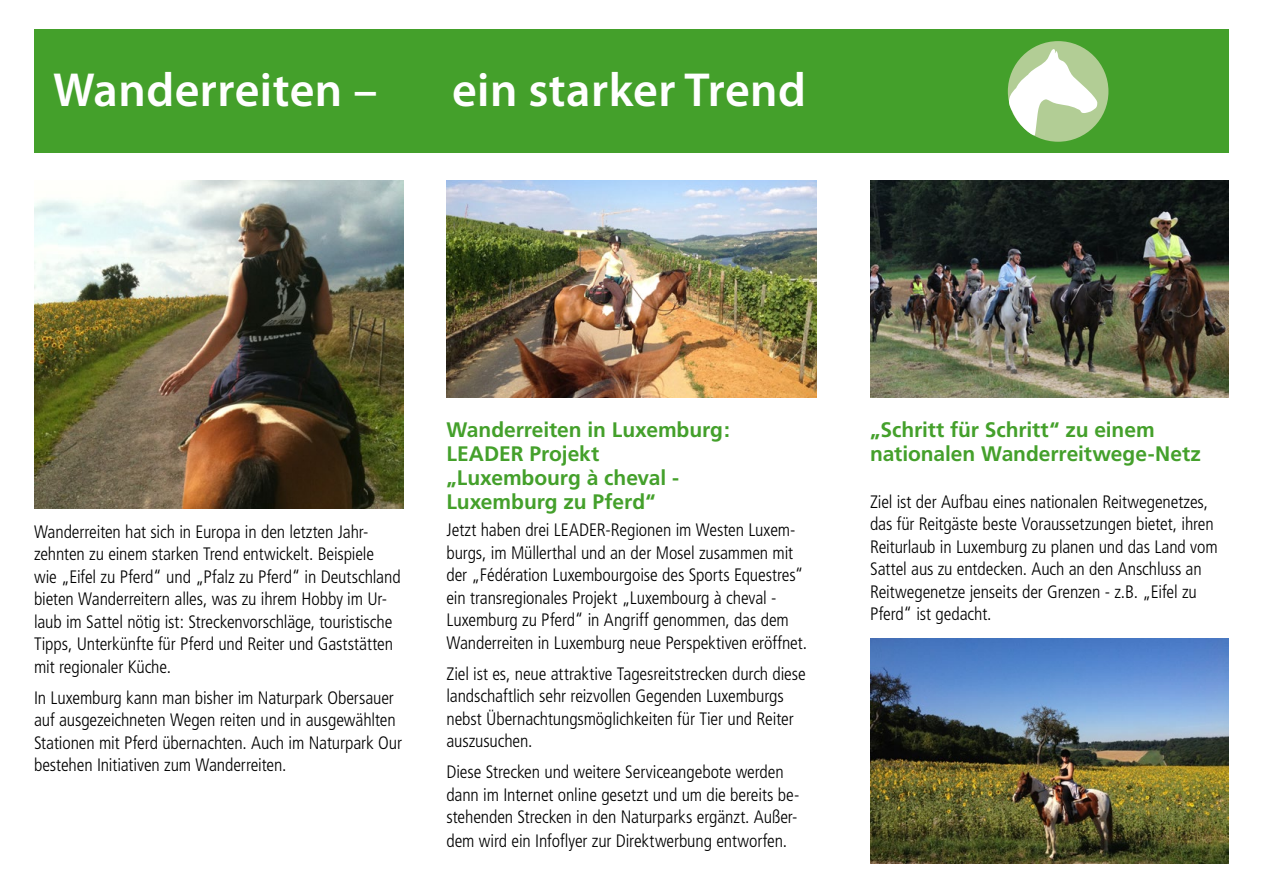
<style>
.page{position:relative;width:1263px;height:893px;background:#fff}
.page>*{position:absolute;margin:0;border:0;box-sizing:border-box;transform-origin:0 0}
.Titel{font:600 48px "Myriad Pro";letter-spacing:.01em;color:#fff}
.Text__Titel{font:700 21px/24px "Frutiger";letter-spacing:-.005em;color:#44a02b}
.Text{font:300 condensed 18px/22.5px "Frutiger";letter-spacing:-.01em;color:#000}
.Text__Titel-2{font:300 condensed 18px/22.5px "Frutiger";letter-spacing:-.01em;color:#000}
</style>
<div class="page">
<img style="left:35px;top:181px;width:369px;height:327px">
<img style="left:446px;top:181px;width:370px;height:217px">
<img style="left:870px;top:181px;width:359px;height:217px">
<img style="left:870px;top:639px;width:359px;height:225px">
<div style="left:34px;top:30px;width:1195px;height:123px;background:#44a02b"></div>
<div style="left:1008px;top:41px;width:100px;height:101px;background:#b2cd95;border-radius:50%"></div>
<svg style="left:1007px;top:49px;width:90px;height:88px"></svg>
<p class="Titel" style="left:53px;top:60px;width:326px">Wanderreiten –</p>
<p class="Titel" style="left:452px;top:60px;width:355px">ein starker Trend</p>
<p class="Text" style="left:34px;top:520px;width:368px">Wanderreiten hat sich in Europa in den letzten Jahr&shy;zehnten zu einem starken Trend entwickelt. Beispiele wie „Eifel zu Pferd“ und „Pfalz zu Pferd“ in Deutschland bieten Wanderreitern alles, was zu ihrem Hobby im Ur&shy;laub im Sattel nötig ist: Streckenvorschläge, touristische Tipps, Unterkünfte für Pferd und Reiter und Gaststätten mit regionaler Küche.</p>
<p class="Text" style="left:34px;top:686px;width:370px">In Luxemburg kann man bisher im Naturpark Obersauer auf ausgezeichneten Wegen reiten und in ausgewählten Stationen mit Pferd übernachten. Auch im Naturpark Our bestehen Initiativen zum Wanderreiten.</p>
<p class="Text__Titel" style="left:446px;top:418px;width:285px">Wanderreiten in Luxemburg:<br>LEADER Projekt „Luxembourg à cheval -<br>Luxemburg zu Pferd“</p>
<p class="Text" style="left:446px;top:519px;width:362px">Jetzt haben drei LEADER-Regionen im Westen Luxem&shy;burgs, im Müllerthal und an der Mosel zusammen mit der „Fédération Luxembourgoise des Sports Equestres“ ein transregionales Projekt „Luxembourg à cheval - Luxemburg zu Pferd“ in Angriff genommen, das dem Wanderreiten in Luxemburg neue Perspektiven eröffnet.</p>
<p class="Text" style="left:446px;top:662px;width:361px">Ziel ist es, neue attraktive Tagesreitstrecken durch diese landschaftlich sehr reizvollen Gegenden Luxemburgs nebst Übernachtungsmöglichkeiten für Tier und Reiter auszusuchen.</p>
<p class="Text" style="left:446px;top:761px;width:354px;line-height:23px">Diese Strecken und weitere Serviceangebote werden dann im Internet online gesetzt und um die bereits be&shy;stehenden Strecken in den Naturparks ergänzt. Außer&shy;dem wird ein Infoflyer zur Direktwerbung entworfen.</p>
<p class="Text__Titel" style="left:870px;top:418px;width:332px">„Schritt für Schritt“ zu einem nationalen Wanderreitwege-Netz</p>
<p class="Text__Titel-2" style="left:870px;top:491px;width:349px">Ziel ist der Aufbau eines nationalen Reitwegenetzes, das für Reitgäste beste Voraussetzungen bietet, ihren Reiturlaub in Luxemburg zu planen und das Land vom Sattel aus zu entdecken. Auch an den Anschluss an Reitwegenetze jenseits der Grenzen - z.B. „Eifel zu Pferd“ ist gedacht.</p>
</div>
